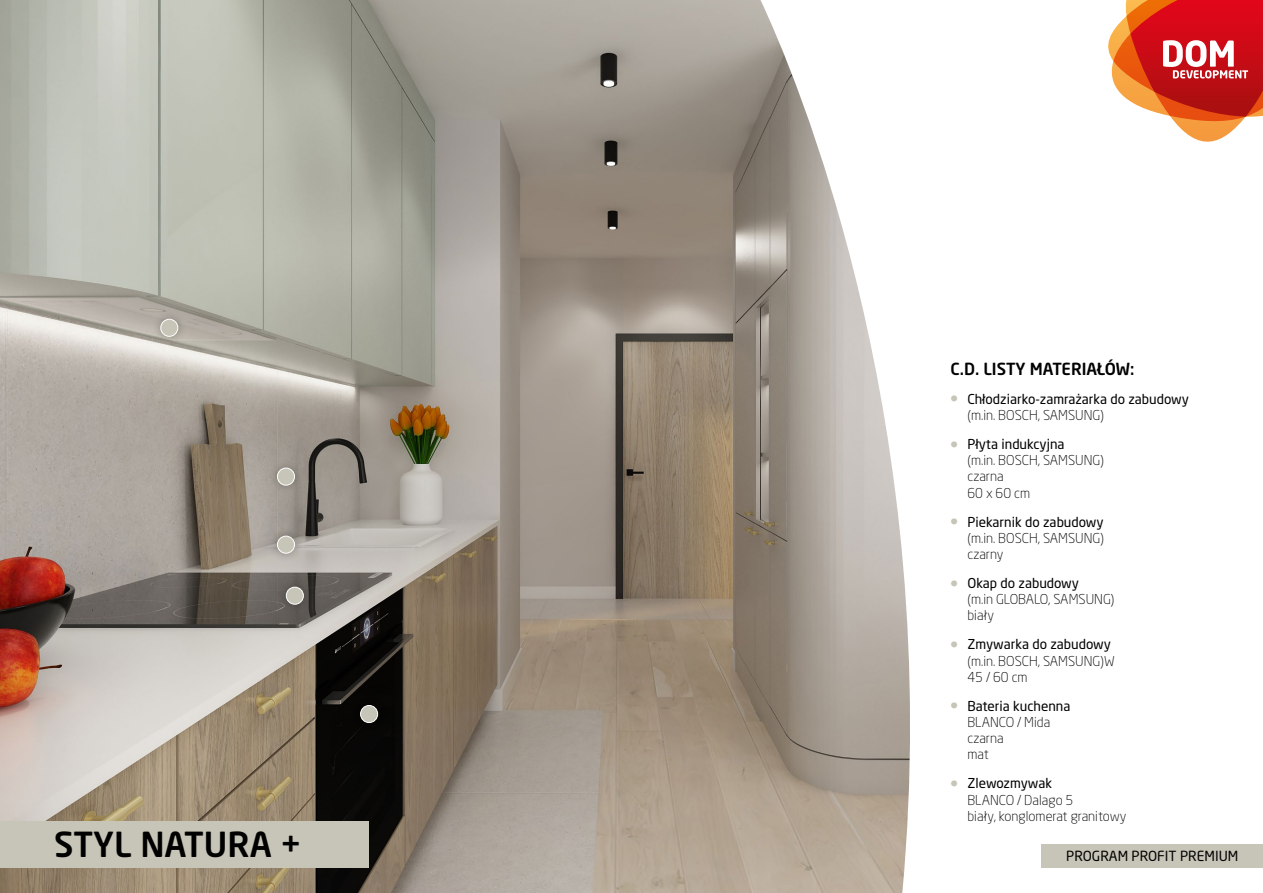
<style>
.page{position:relative;width:1263px;height:893px;background:#fff}
.page>*{position:absolute;margin:0;border:0;box-sizing:border-box;transform-origin:0 0}
.t1{font:500 34.2px "Neo Sans W1 G";color:#000}
.t2{font:500 16.5px "Neo Sans W1 G";color:#000}
.t3{font:13.8px "Neo Sans W1 G";color:#000}
.t4{font:300 13.5px/16.2px "Neo Sans W1 G";color:#000}
.t5{font:13.5px/16.2px "Neo Sans W1 G";color:#000}
.s1{font-weight:700;font-size:18px;color:#c7c5b7}
.s2{font-weight:300}
.s3{font-weight:400}
</style>
<div class="page">
<svg style="left:1108px;top:0;width:155px;height:142px"></svg>
<img style="left:0;top:0;width:910px;height:893px">
<div style="left:0;top:821px;width:369px;height:46px;background:#c7c5b7"></div>
<div style="left:1042px;top:844px;width:221px;height:23px;background:#c7c5b7"></div>
<div style="left:269px;top:459px;width:35px;height:35px;background:#000;opacity:.29"></div>
<div style="left:277px;top:468px;width:17px;height:17px;background:#c7c5b7;border-radius:50%"></div>
<div style="left:277px;top:468px;width:18px;height:17px;border:1px solid #fff;border-radius:50%"></div>
<div style="left:269px;top:527px;width:35px;height:35px;background:#000;opacity:.29"></div>
<div style="left:277px;top:536px;width:17px;height:17px;background:#c7c5b7;border-radius:50%"></div>
<div style="left:277px;top:536px;width:18px;height:17px;border:1px solid #fff;border-radius:50%"></div>
<div style="left:277px;top:578px;width:35px;height:35px;background:#000;opacity:.29"></div>
<div style="left:286px;top:587px;width:17px;height:17px;background:#c7c5b7;border-radius:50%"></div>
<div style="left:286px;top:587px;width:18px;height:18px;border:1px solid #fff;border-radius:50%"></div>
<div style="left:152px;top:310px;width:35px;height:35px;background:#000;opacity:.29"></div>
<div style="left:161px;top:319px;width:17px;height:17px;background:#c7c5b7;border-radius:50%"></div>
<div style="left:160px;top:319px;width:18px;height:18px;border:1px solid #fff;border-radius:50%"></div>
<div style="left:352px;top:696px;width:35px;height:35px;background:#000"></div>
<div style="left:361px;top:705px;width:17px;height:18px;background:#c7c5b7;border-radius:50%"></div>
<div style="left:360px;top:705px;width:18px;height:18px;border:1px solid #fff;border-radius:50%"></div>
<h1 class="t1" style="left:54px;top:823px;width:249px">STYL NATURA +</h1>
<p class="t2" style="left:950px;top:358px;width:185px">C.D. LISTY MATERIAŁÓW:</p>
<p class="t5" style="left:967px;top:391px;width:223px;text-indent:-17px"><span class="s1">•</span> Chłodziarko-zamrażarka do zabudowy <span class="s2">(m.in. BOSCH, SAMSUNG)</span></p>
<p class="t4" style="left:967px;top:436px;width:138px;text-indent:-17px"><span class="s1">•</span> <span class="s3">Płyta indukcyjna<br></span>(m.in. BOSCH, SAMSUNG) czarna<br>60 x 60 cm</p>
<p class="t4" style="left:967px;top:513px;width:138px;text-align:justify;text-indent:-17px"><span class="s1">•</span> <span class="s3">Piekarnik do zabudowy </span>(m.in. BOSCH, SAMSUNG) czarny</p>
<p class="t4" style="left:967px;top:575px;width:149px;text-indent:-17px"><span class="s1">•</span> <span class="s3">Okap do zabudowy<br></span>(m.in GLOBALO, SAMSUNG) biały</p>
<p class="t4" style="left:967px;top:636px;width:149px;text-indent:-17px"><span class="s1">•</span> <span class="s3">Zmywarka do zabudowy </span>(m.in. BOSCH, SAMSUNG)W<br>45 / 60 cm</p>
<p class="t4" style="left:967px;top:697px;width:105px;text-indent:-17px"><span class="s1">•</span> <span class="s3">Bateria kuchenna<br></span>BLANCO / Mida czarna<br>mat</p>
<p class="t4" style="left:967px;top:775px;width:160px;text-indent:-17px"><span class="s1">•</span> <span class="s3">Zlewozmywak<br></span>BLANCO / Dalago 5<br>biały, konglomerat granitowy</p>
<p class="t3" style="left:1066px;top:848px;width:174px">PROGRAM PROFIT PREMIUM</p>
</div>
